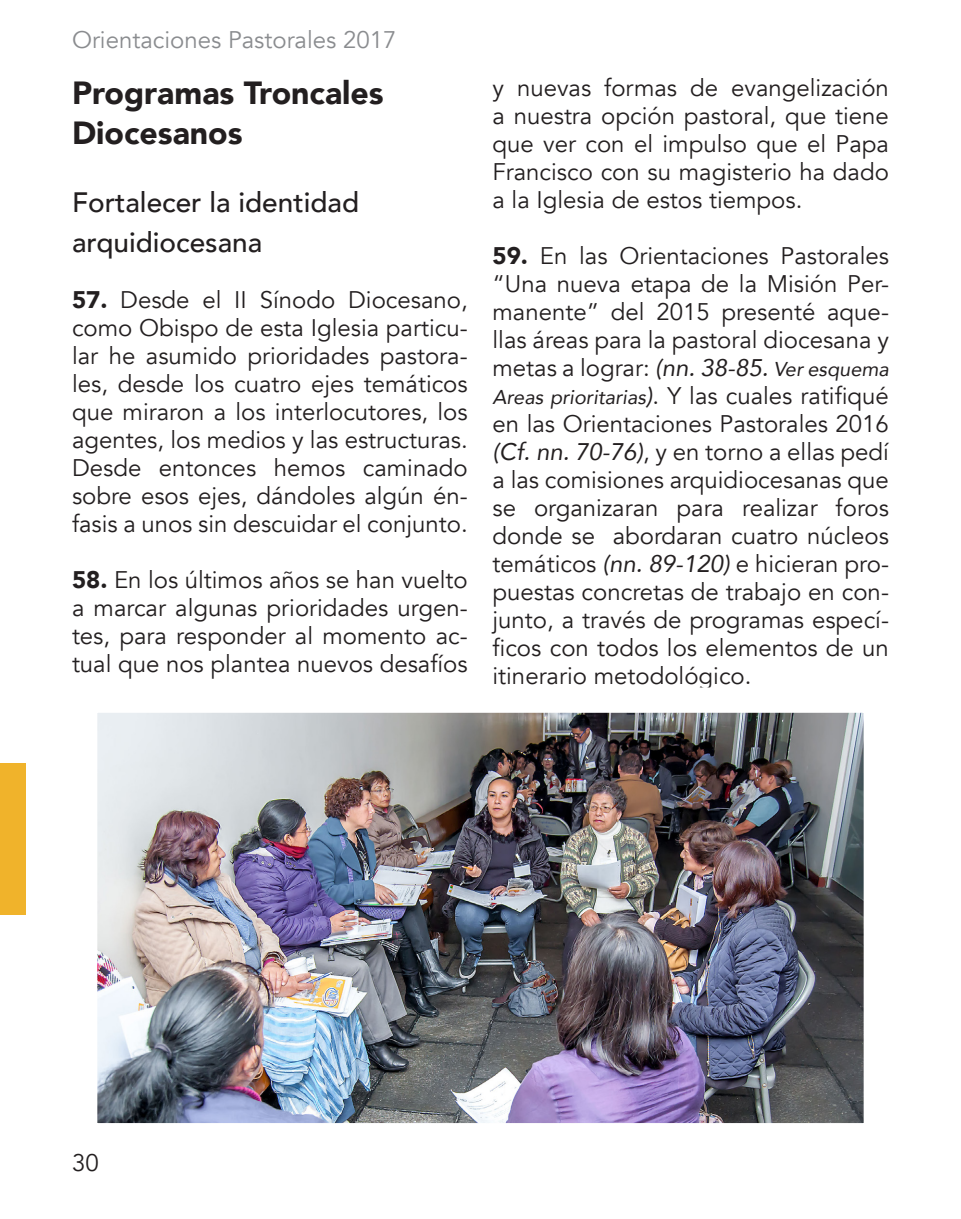
<style>
.page{position:relative;width:961px;height:1219px;background:#fff}
.page>*{position:absolute;margin:0;border:0;box-sizing:border-box;transform-origin:0 0}
.t1{font:900 32px/40px "Avenir";color:#231f20}
.t2{font:500 28px "Avenir";color:#231f20}
.t3{font:24px/28px "Avenir";color:#231f20;text-align:justify}
.t4{font:24px "Avenir";color:#8a8c8f}
.s1{font-weight:900}
.s2{font-style:italic}
.s3{font-style:italic;font-size:20px}
</style>
<div class="page">
<img style="left:98px;top:713px;width:765px;height:409px">
<div style="left:0;top:763px;width:26px;height:152px;background:#f0b32b"></div>
<p class="t4" style="left:72px;top:25px;width:326px">Orientaciones Pastorales 2017</p>
<p class="t1" style="left:72px;top:72px;width:313px">Programas Troncales<br>Diocesanos</p>
<p class="t2" style="left:72px;top:178px;width:289px">Fortalecer la identidad</p>
<p class="t2" style="left:72px;top:218px;width:192px">arquidiocesana</p>
<p class="t3" style="left:72px;top:286px;width:397px"><span class="s1">57.</span> Desde el II Sínodo Diocesano, como Obispo de esta Iglesia particu&shy;lar he asumido prioridades pastora&shy;les, desde los cuatro ejes temáticos que miraron a los interlocutores, los agentes, los medios y las estructuras.<br>Desde entonces hemos caminado sobre esos ejes, dándoles algún én&shy;fasis a unos sin descuidar el conjunto.</p>
<p class="t3" style="left:72px;top:566px;width:397px"><span class="s1">58.</span> En los últimos años se han vuelto a marcar algunas prioridades urgen&shy;tes, para responder al momento ac&shy;tual que nos plantea nuevos desafíos</p>
<p class="t3" style="left:492px;top:74px;width:398px">y nuevas formas de evangelización a nuestra opción pastoral, que tiene que ver con el impulso que el Papa Francisco con su magisterio ha dado a la Iglesia de estos tiempos.</p>
<p class="t3" style="left:492px;top:242px;width:398px"><span class="s1">59.</span> En las Orientaciones Pastorales “Una nueva etapa de la Misión Per&shy;manente” del 2015 presenté aque&shy;llas áreas para la pastoral diocesana y metas a lograr: <span class="s2">(nn. 38-85.</span> <span class="s3">Ver esquema Areas prioritarias</span><span class="s2">)</span>. Y las cuales ratifiqué en las Orientaciones Pastorales 2016 <span class="s2">(Cf. nn. 70-76)</span>, y en torno a ellas pedí a las comisiones arquidiocesanas que se organizaran para realizar foros donde se abordaran cuatro núcleos temáticos <span class="s2">(nn. 89-120)</span> e hicieran pro&shy;puestas concretas de trabajo en con&shy;junto, a través de programas especí&shy;ficos con todos los elementos de un itinerario metodológico.</p>
<p class="t3" style="left:72px;top:1149px;width:28px">30</p>
</div>
